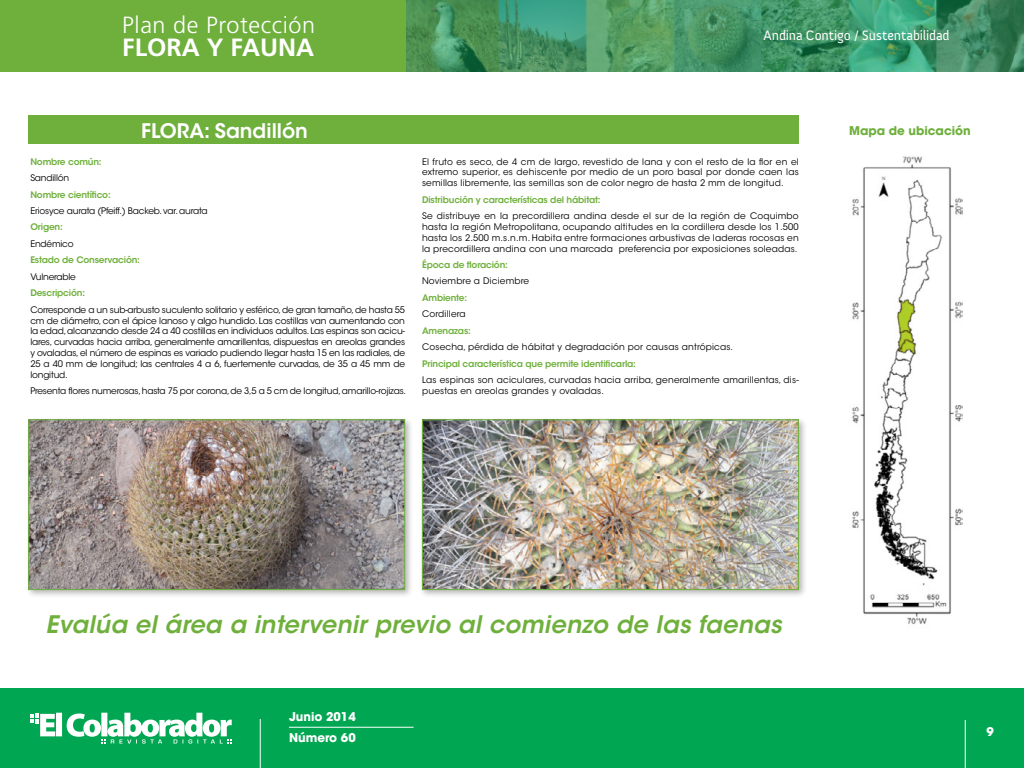
<style>
.page{position:relative;width:1024px;height:768px;background:#fff}
.page>*{position:absolute;margin:0;border:0;box-sizing:border-box;transform-origin:0 0}
.t1{font:700 25px "Frutiger LT Std";color:#fff}
.t2{font:italic 600 24px "ITC Avant Garde Std";letter-spacing:.01em;color:#6fb03c}
.t3{font:300 23.4px "Frutiger LT Std";letter-spacing:.025em;color:#fff}
.t4{font:600 20px "ITC Avant Garde Std";color:#fff}
.t5{font:14px "Anivers";letter-spacing:-.01em;color:#fff}
.t6{font:700 12px "ITC Avant Garde Std";color:#fff}
.t7{font:700 12px "ITC Avant Garde Std";color:#6fb03c}
.t8{font:9px/10.8px "ITC Avant Garde Std";letter-spacing:.02em;color:#000;text-align:justify}
.t9{font:600 9px "ITC Avant Garde Std";letter-spacing:-.02em;color:#6fb03c}
.t10{font:9px "ITC Avant Garde Std";letter-spacing:-.02em;color:#000}
</style>
<div class="page">
<div style="left:0;top:688px;width:1024px;height:80px;background:#00a651"></div>
<hr style="left:965px;top:720px;width:1px;height:48px;background:#fff">
<hr style="left:260px;top:719px;width:1px;height:49px;background:#fff">
<hr style="left:289px;top:727px;width:125px;height:1px;background:#fff">
<svg style="left:30px;top:713px;width:202px;height:31px"></svg>
<img style="left:405px;top:0;width:619px;height:72px">
<div style="left:0;top:0;width:405px;height:72px;background:#6fb03c"></div>
<div style="left:25px;top:416px;width:389px;height:183px;background:#000;opacity:.3"></div>
<img style="left:30px;top:421px;width:373px;height:167px">
<div style="left:28px;top:419px;width:377px;height:171px;border:1px solid #6fb03c"></div>
<div style="left:419px;top:416px;width:389px;height:183px;background:#000;opacity:.3"></div>
<img style="left:424px;top:421px;width:373px;height:167px">
<div style="left:422px;top:419px;width:377px;height:171px;border:1px solid #6fb03c"></div>
<img style="left:852px;top:156px;width:110px;height:469px">
<div style="left:28px;top:115px;width:771px;height:29px;background:#6fb03c"></div>
<h3 class="t3" style="left:122px;top:12px;width:194px">Plan de Protección</h3>
<h1 class="t1" style="left:122px;top:32px;width:193px">FLORA Y FAUNA</h1>
<h3 class="t5" style="left:764px;top:28px;width:188px">Andina Contigo / Sustentabilidad</h3>
<h3 class="t4" style="left:141px;top:118px;width:13px">FLOR</h3>
<h3 class="t4" style="left:189px;top:118px;width:120px">A: Sandillón</h3>
<p class="t9" style="left:30px;top:156px;width:73px">Nombre común:</p>
<p class="t10" style="left:30px;top:172px;width:40px">Sandillón</p>
<p class="t9" style="left:30px;top:189px;width:82px">Nombre científico:</p>
<p class="t10" style="left:30px;top:205px;width:179px">Eriosyce aurata (Pfeiff.) Backeb. var. aurata</p>
<p class="t9" style="left:30px;top:222px;width:34px">Origen:</p>
<p class="t10" style="left:30px;top:238px;width:45px">Endémico</p>
<p class="t9" style="left:30px;top:254px;width:111px">Estado de Conservación:</p>
<p class="t10" style="left:30px;top:271px;width:47px">Vulnerable</p>
<p class="t9" style="left:30px;top:287px;width:56px">Descripción:</p>
<p class="t8" style="left:30px;top:304px;width:376px">Corresponde a un sub-arbusto suculento solitario y esférico, de gran tamaño, de hasta 55 cm de diámetro, con el ápice lanoso y algo hundido. Las costillas van aumentando con la edad, alcanzando desde 24 a 40 costillas en individuos adultos. Las espinas son acicu&shy;lares, curvadas hacia arriba, generalmente amarillentas, dispuestas en areolas grandes y ovaladas, el número de espinas es variado pudiendo llegar hasta 15 en las radiales, de 25 a 40 mm de longitud; las centrales 4 a 6, fuertemente curvadas, de 35 a 45 mm de longitud.</p>
<p class="t10" style="left:30px;top:385px;width:377px">Presenta flores numerosas, hasta 75 por corona, de 3,5 a 5 cm de longitud, amarillo-rojizas.</p>
<p class="t8" style="left:422px;top:156px;width:378px">El fruto es seco, de 4 cm de largo, revestido de lana y con el resto de la flor en el extremo superior, es dehiscente por medio de un poro basal por donde caen las semillas libremente, las semillas son de color negro de hasta 2 mm de longitud.</p>
<p class="t9" style="left:422px;top:194px;width:180px">Distribución y características del hábitat:</p>
<p class="t8" style="left:422px;top:211px;width:378px">Se distribuye en la precordillera andina desde el sur de la región de Coquimbo hasta la región Metropolitana, ocupando altitudes en la cordillera desde los 1.500 hasta los 2.500 m.s.n.m. Habita entre formaciones arbustivas de laderas rocosas en la precordillera andina con una marcada preferencia por exposiciones soleadas.</p>
<p class="t9" style="left:422px;top:259px;width:87px">Época de floración:</p>
<p class="t8" style="left:422px;top:276px;width:109px">Noviembre a Diciembre</p>
<p class="t9" style="left:422px;top:292px;width:47px">Ambiente:</p>
<p class="t8" style="left:422px;top:309px;width:45px">Cordillera</p>
<p class="t9" style="left:422px;top:325px;width:50px">Amenazas:</p>
<p class="t8" style="left:422px;top:342px;width:313px">Cosecha, pérdida de hábitat y degradación por causas antrópicas.</p>
<p class="t9" style="left:422px;top:358px;width:215px">Principal característica que permite identificarla:</p>
<p class="t8" style="left:422px;top:375px;width:378px">Las espinas son aciculares, curvadas hacia arriba, generalmente amarillentas, dis&shy;puestas en areolas grandes y ovaladas.</p>
<h3 class="t7" style="left:849px;top:122px;width:123px">Mapa de ubicación</h3>
<h2 class="t2" style="left:45px;top:609px;width:738px">Evalúa el área a intervenir previo al comienzo de las faenas</h2>
<h3 class="t6" style="left:289px;top:709px;width:68px">Junio 2014</h3>
<h3 class="t6" style="left:289px;top:730px;width:68px">Número 60</h3>
<h3 class="t6" style="left:987px;top:724px;width:9px">9</h3>
</div>
